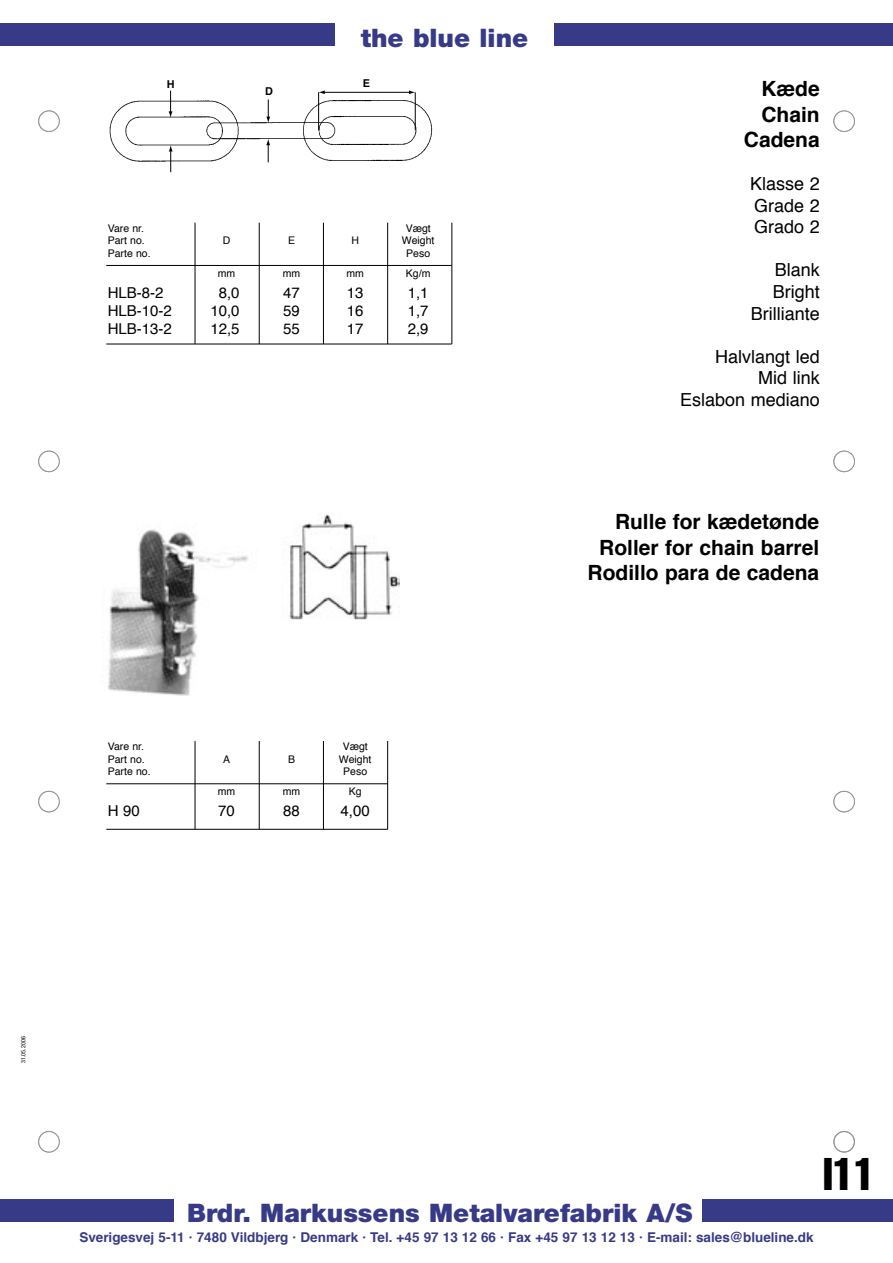
<style>
.page{position:relative;width:893px;height:1263px;background:#fff}
.page>*{position:absolute;margin:0;border:0;box-sizing:border-box;transform-origin:0 0}
.t1{font:extra-condensed 45px "Helvetica";color:#000}
.t2{font:900 25.5px "Helvetica Neue";color:#373a86}
.Normal{font:700 21px "Helvetica";color:#000}
.Normal-2{font:18px "Helvetica";color:#000}
.Normal-3{font:15px "Helvetica";color:#000}
.t3{font:700 13.5px "Helvetica";color:#373a86}
.t4{font:700 10.8px "Helvetica";color:#000}
.Normal-4{font:10.5px "Helvetica";color:#000}
.t5{font:condensed 6px "Helvetica Neue LT Std";letter-spacing:.035em;color:#000}
</style>
<div class="page">
<div style="left:0;top:23px;width:893px;height:22px;background:#373a86"></div>
<div style="left:336px;top:19px;width:218px;height:40px;background:#fff"></div>
<div style="left:0;top:1199px;width:893px;height:23px;background:#373a86"></div>
<div style="left:174px;top:1186px;width:528px;height:39px;background:#fff"></div>
<div style="left:38px;top:111px;width:22px;height:21px;border:1px solid #939393;border-radius:50%"></div>
<div style="left:38px;top:451px;width:22px;height:21px;border:1px solid #939393;border-radius:50%"></div>
<div style="left:38px;top:791px;width:22px;height:21px;border:1px solid #939393;border-radius:50%"></div>
<div style="left:38px;top:1131px;width:22px;height:21px;border:1px solid #939393;border-radius:50%"></div>
<div style="left:833px;top:111px;width:22px;height:21px;border:1px solid #939393;border-radius:50%"></div>
<div style="left:833px;top:451px;width:22px;height:21px;border:1px solid #939393;border-radius:50%"></div>
<div style="left:833px;top:791px;width:22px;height:21px;border:1px solid #939393;border-radius:50%"></div>
<div style="left:833px;top:1131px;width:22px;height:21px;border:1px solid #939393;border-radius:50%"></div>
<hr style="left:106px;top:265px;width:346px;height:1px;background:#000">
<hr style="left:195px;top:223px;width:1px;height:121px;background:#000">
<hr style="left:259px;top:223px;width:1px;height:121px;background:#000">
<hr style="left:323px;top:223px;width:1px;height:121px;background:#000">
<hr style="left:387px;top:223px;width:1px;height:121px;background:#000">
<hr style="left:451px;top:223px;width:1px;height:121px;background:#000">
<hr style="left:106px;top:344px;width:346px;height:1px;background:#000">
<hr style="left:106px;top:783px;width:282px;height:1px;background:#000">
<hr style="left:195px;top:741px;width:1px;height:88px;background:#000">
<hr style="left:259px;top:741px;width:1px;height:88px;background:#000">
<hr style="left:323px;top:741px;width:1px;height:88px;background:#000">
<hr style="left:387px;top:741px;width:1px;height:88px;background:#000">
<hr style="left:106px;top:829px;width:282px;height:1px;background:#000">
<img style="left:109px;top:90px;width:324px;height:83px">
<svg style="left:169px;top:91px;width:4px;height:27px"></svg>
<svg style="left:169px;top:145px;width:4px;height:27px"></svg>
<svg style="left:266px;top:99px;width:4px;height:24px"></svg>
<svg style="left:266px;top:139px;width:4px;height:23px"></svg>
<hr style="left:318px;top:92px;width:1px;height:38px;background:#000">
<hr style="left:415px;top:92px;width:1px;height:38px;background:#000">
<hr style="left:323px;top:92px;width:87px;height:1px;background:#000">
<svg style="left:409px;top:90px;width:6px;height:4px"></svg>
<svg style="left:318px;top:90px;width:7px;height:4px"></svg>
<img style="left:108px;top:514px;width:292px;height:182px">
<p class="t4" style="left:167px;top:77px;width:9px">H</p>
<p class="t4" style="left:265px;top:84px;width:9px">D</p>
<h2 class="t2" style="left:361px;top:23px;width:169px">the blue line</h2>
<p class="t4" style="left:363px;top:76px;width:9px">E</p>
<p class="Normal-4" style="left:108px;top:221px;width:38px">Vare nr.</p>
<p class="Normal-4" style="left:406px;top:221px;width:27px">Vægt</p>
<p class="Normal-4" style="left:108px;top:234px;width:39px">Part no.</p>
<p class="Normal-4" style="left:223px;top:234px;width:9px">D</p>
<p class="Normal-4" style="left:288px;top:234px;width:9px">E</p>
<p class="Normal-4" style="left:351px;top:234px;width:9px">H</p>
<p class="Normal-4" style="left:402px;top:234px;width:34px">Weight</p>
<p class="Normal-4" style="left:108px;top:246px;width:44px">Parte no.</p>
<p class="Normal-4" style="left:406px;top:246px;width:25px">Peso</p>
<p class="Normal-4" style="left:218px;top:266px;width:19px">mm</p>
<p class="Normal-4" style="left:283px;top:266px;width:19px">mm</p>
<p class="Normal-4" style="left:346px;top:266px;width:19px">mm</p>
<p class="Normal-4" style="left:406px;top:266px;width:26px">Kg/m</p>
<p class="Normal-3" style="left:108px;top:283px;width:57px">HLB-8-2</p>
<p class="Normal-3" style="left:219px;top:283px;width:22px">8,0</p>
<p class="Normal-3" style="left:283px;top:283px;width:18px">47</p>
<p class="Normal-3" style="left:347px;top:283px;width:18px">13</p>
<p class="Normal-3" style="left:408px;top:283px;width:22px">1,1</p>
<p class="Normal-3" style="left:108px;top:301px;width:66px">HLB-10-2</p>
<p class="Normal-3" style="left:210px;top:301px;width:31px">10,0</p>
<p class="Normal-3" style="left:283px;top:301px;width:18px">59</p>
<p class="Normal-3" style="left:347px;top:301px;width:18px">16</p>
<p class="Normal-3" style="left:408px;top:301px;width:22px">1,7</p>
<p class="Normal-3" style="left:108px;top:319px;width:66px">HLB-13-2</p>
<p class="Normal-3" style="left:210px;top:319px;width:31px">12,5</p>
<p class="Normal-3" style="left:283px;top:319px;width:18px">55</p>
<p class="Normal-3" style="left:347px;top:319px;width:18px">17</p>
<p class="Normal-3" style="left:408px;top:319px;width:22px">2,9</p>
<p class="Normal" style="left:761px;top:75px;width:60px">Kæde</p>
<p class="Normal" style="left:761px;top:100px;width:60px">Chain</p>
<p class="Normal" style="left:744px;top:125px;width:77px">Cadena</p>
<p class="Normal-2" style="left:750px;top:171px;width:71px">Klasse 2</p>
<p class="Normal-2" style="left:754px;top:193px;width:67px">Grade 2</p>
<p class="Normal-2" style="left:754px;top:215px;width:67px">Grado 2</p>
<p class="Normal-2" style="left:775px;top:258px;width:47px">Blank</p>
<p class="Normal-2" style="left:773px;top:279px;width:49px">Bright</p>
<p class="Normal-2" style="left:751px;top:301px;width:71px">Brilliante</p>
<p class="Normal-2" style="left:715px;top:344px;width:106px">Halvlangt led</p>
<p class="Normal-2" style="left:758px;top:366px;width:63px">Mid link</p>
<p class="Normal-2" style="left:680px;top:387px;width:141px">Eslabon mediano</p>
<p class="Normal" style="left:615px;top:508px;width:206px">Rulle for kædetønde</p>
<p class="Normal" style="left:599px;top:533px;width:221px">Roller for chain barrel</p>
<p class="Normal" style="left:587px;top:558px;width:233px">Rodillo para de cadena</p>
<p class="Normal-4" style="left:108px;top:739px;width:38px">Vare nr.</p>
<p class="Normal-4" style="left:343px;top:739px;width:27px">Vægt</p>
<p class="Normal-4" style="left:108px;top:752px;width:39px">Part no.</p>
<p class="Normal-4" style="left:223px;top:752px;width:9px">A</p>
<p class="Normal-4" style="left:288px;top:752px;width:9px">B</p>
<p class="Normal-4" style="left:339px;top:752px;width:34px">Weight</p>
<p class="Normal-4" style="left:108px;top:764px;width:44px">Parte no.</p>
<p class="Normal-4" style="left:343px;top:764px;width:25px">Peso</p>
<p class="Normal-4" style="left:218px;top:785px;width:19px">mm</p>
<p class="Normal-4" style="left:283px;top:785px;width:19px">mm</p>
<p class="Normal-4" style="left:349px;top:785px;width:14px">Kg</p>
<p class="Normal-3" style="left:108px;top:801px;width:34px">H 90</p>
<p class="Normal-3" style="left:218px;top:801px;width:18px">70</p>
<p class="Normal-3" style="left:283px;top:801px;width:18px">88</p>
<p class="Normal-3" style="left:341px;top:801px;width:31px">4,00</p>
<p class="t5" style="left:20px;top:1063px;width:29px;rotate:-90deg">31.05.2006</p>
<h2 class="t2" style="left:187px;top:1197px;width:507px">Brdr. Markussens Metalvarefabrik A/S</h2>
<p class="t3" style="left:79px;top:1227px;width:736px">Sverigesvej 5-11 · 7480 Vildbjerg · Denmark · Tel. +45 97 13 12 66 · Fax +45 97 13 12 13 · E-mail: sales@blueline.dk</p>
<h1 class="t1" style="left:824px;top:1145px;width:52px">I11</h1>
</div>
